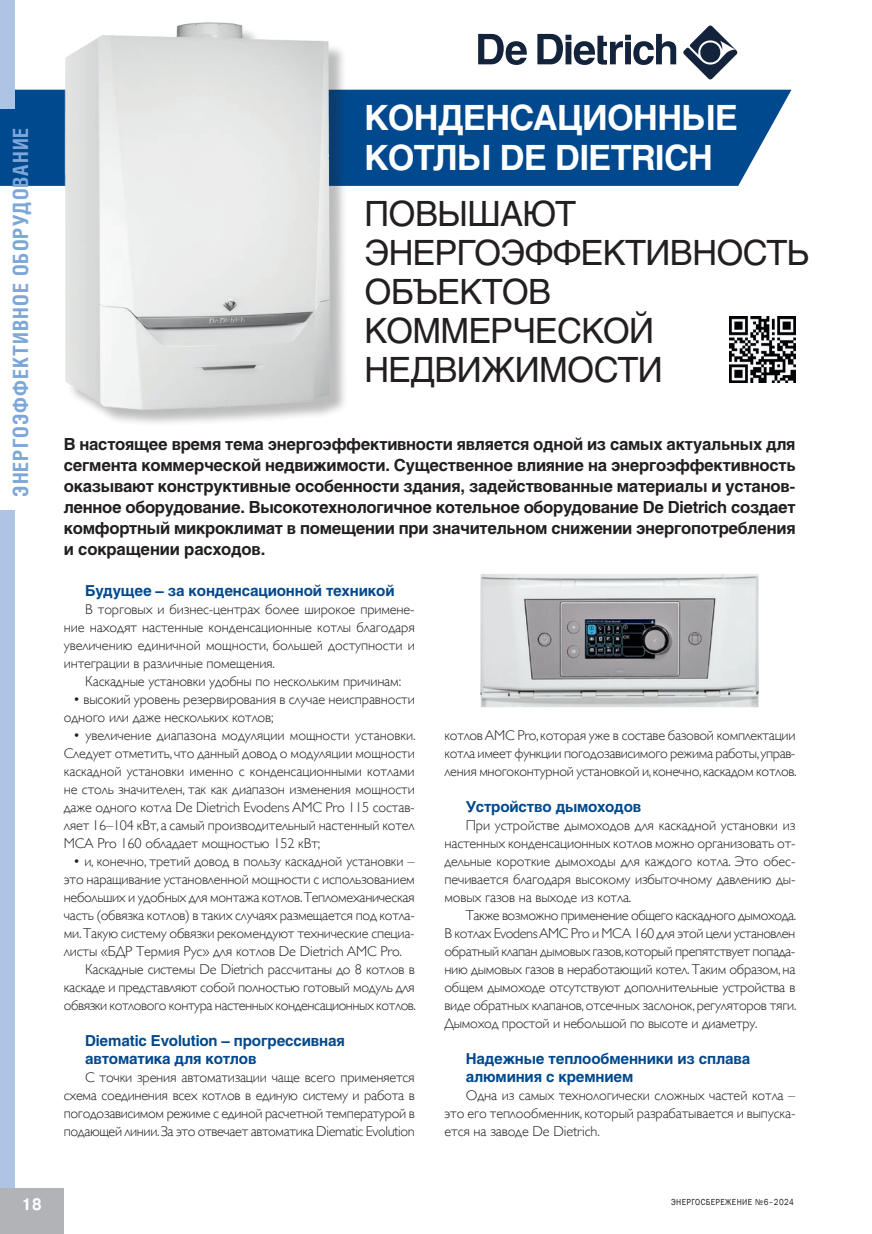
<style>
.page{position:relative;width:872px;height:1234px;background:#fff}
.page>*{position:absolute;margin:0;border:0;box-sizing:border-box;transform-origin:0 0}
.t1{font:34.5px/39px "Helios";letter-spacing:-.02em;color:#231f20}
.t2{font:700 34.5px/40.5px "Helios";letter-spacing:-.02em;color:#fff}
.t3{font:700 21px "Helios Cond";letter-spacing:.05em;color:#7ca7d8}
.t4{font:700 16.5px/21px "Helios";letter-spacing:-.015em;color:#231f20;text-align:justify}
.t5{font:700 16.5px "Pragmatica";color:#fff;scale:.89 1}
.t6{font:700 15px/18px "Helios";letter-spacing:-.01em;color:#01498e}
.t7{font:300 14.25px/18px "Gill Sans";letter-spacing:-.015em;color:#231f20;text-align:justify}
.t8{font:9px "Franklin Gothic";letter-spacing:.05em;color:#231f20;scale:.89 1}
</style>
<div class="page">
<div style="left:0;top:90px;width:791px;height:96px;background:#01498e"></div>
<div style="left:0;top:510px;width:15px;height:723px;background:#adc4e5"></div>
<div style="left:0;top:1188px;width:64px;height:45px;background:#b2b3b7"></div>
<div style="left:0;top:0;width:15px;height:108px;background:#adc4e5"></div>
<div style="left:67px;top:25px;width:281px;height:402px;background:#231f20;opacity:.3"></div>
<img style="left:54px;top:22px;width:292px;height:396px">
<img style="left:480px;top:574px;width:279px;height:134px">
<svg style="left:683px;top:26px;width:54px;height:53px"></svg>
<svg style="left:478px;top:34px;width:49px;height:31px"></svg>
<svg style="left:537px;top:34px;width:139px;height:31px"></svg>
<img style="left:729px;top:316px;width:66px;height:66px">
<h2 class="t3" style="left:8px;top:496px;width:370px;rotate:-90deg">ЭНЕРГОЭФФЕКТИВНОЕ ОБОРУДОВАНИЕ</h2>
<h1 class="t2" style="left:364px;top:97px;width:375px">КОНДЕНСАЦИОННЫЕ<br>КОТЛЫ DE DIETRICH</h1>
<h1 class="t1" style="left:364px;top:194px;width:446px">ПОВЫШАЮТ<br>ЭНЕРГОЭФФЕКТИВНОСТЬ<br>ОБЪЕКТОВ<br>КОММЕРЧЕСКОЙ<br>НЕДВИЖИМОСТИ</h1>
<p class="t4" style="left:64px;top:433px;width:733px">В настоящее время тема энергоэффективности является одной из самых актуальных для сегмента коммерческой недвижимости. Существенное влияние на энергоэффективность оказывают конструктивные особенности здания, задействованные материалы и установ&shy;ленное оборудование. Высокотехнологичное котельное оборудование De Dietrich создает комфортный микроклимат в помещении при значительном снижении энергопотребления и сокращении расходов.</p>
<p class="t6" style="left:85px;top:581px;width:311px">Будущее – за конденсационной техникой</p>
<p class="t7" style="left:64px;top:599px;width:352px;text-indent:21px">В торговых и бизнес-центрах более широкое примене&shy;ние находят настенные конденсационные котлы благодаря увеличению единичной мощности, большей доступности и интеграции в различные помещения.</p>
<p class="t7" style="left:85px;top:671px;width:318px">Каскадные установки удобны по нескольким причинам:</p>
<p class="t7" style="left:64px;top:689px;width:352px;text-indent:9px">• высокий уровень резервирования в случае неисправности одного или даже нескольких котлов;</p>
<p class="t7" style="left:64px;top:725px;width:353px;text-indent:9px">• увеличение диапазона модуляции мощности установки.<br>Следует отметить, что данный довод о модуляции мощности каскадной установки именно с конденсационными котлами не столь значителен, так как диапазон изменения мощности даже одного котла De Dietrich Evodens AMC Pro 115 состав&shy;ляет 16–104 кВт, а самый производительный настенный котел МСА Pro 160 обладает мощностью 152 кВт;</p>
<p class="t7" style="left:73px;top:851px;width:343px">• и, конечно, третий довод в пользу каскадной установки –</p>
<p class="t7" style="left:64px;top:869px;width:352px">это наращивание установленной мощности с использованием</p>
<p class="t7" style="left:64px;top:887px;width:352px">небольших и удобных для монтажа котлов. Тепломеханическая</p>
<p class="t7" style="left:64px;top:905px;width:352px">часть (обвязка котлов) в таких случаях размещается под котла-</p>
<p class="t7" style="left:64px;top:923px;width:351px">ми. Такую систему обвязки рекомендуют технические специа-</p>
<p class="t7" style="left:64px;top:941px;width:340px">листы «БДР Термия Рус» для котлов De Dietrich AMC Pro.</p>
<p class="t7" style="left:85px;top:959px;width:331px">Каскадные системы De Dietrich рассчитаны до 8 котлов в</p>
<p class="t7" style="left:64px;top:977px;width:352px">каскаде и представляют собой полностью готовый модуль для</p>
<p class="t7" style="left:64px;top:995px;width:354px">обвязки котлового контура настенных конденсационных котлов.</p>
<p class="t6" style="left:85px;top:1031px;width:261px">Diematic Evolution – прогрессивная автоматика для котлов</p>
<p class="t7" style="left:64px;top:1067px;width:352px;text-indent:21px">С точки зрения автоматизации чаще всего применяется схема соединения всех котлов в единую систему и работа в погодозависимом режиме с единой расчетной температурой в подающей линии. За это отвечает автоматика Diematic Evolution</p>
<p class="t7" style="left:444px;top:725px;width:354px">котлов AMC Pro, которая уже в составе базовой комплектации котла имеет функции погодозависимого режима работы, управ&shy;ления многоконтурной установкой и, конечно, каскадом котлов.</p>
<p class="t6" style="left:466px;top:797px;width:177px">Устройство дымоходов</p>
<p class="t7" style="left:444px;top:815px;width:352px;text-indent:21px">При устройстве дымоходов для каскадной установки из настенных конденсационных котлов можно организовать от&shy;дельные короткие дымоходы для каждого котла. Это обес&shy;печивается благодаря высокому избыточному давлению ды&shy;мовых газов на выходе из котла.</p>
<p class="t7" style="left:444px;top:905px;width:353px;text-indent:21px">Также возможно применение общего каскадного дымохода.<br>В котлах Evodens AMC Pro и MCA 160 для этой цели установлен обратный клапан дымовых газов, который препятствует попада&shy;нию дымовых газов в неработающий котел. Таким образом, на общем дымоходе отсутствуют дополнительные устройства в виде обратных клапанов, отсечных заслонок, регуляторов тяги.<br>Дымоход простой и небольшой по высоте и диаметру.</p>
<p class="t6" style="left:466px;top:1049px;width:286px">Надежные теплообменники из сплава алюминия с кремнием</p>
<p class="t7" style="left:444px;top:1085px;width:352px;text-indent:21px">Одна из самых технологически сложных частей котла – это его теплообменник, который разрабатывается и выпуска&shy;ется на заводе De Dietrich.</p>
<p class="t5" style="left:22px;top:1193px;width:24px">18</p>
<p class="t8" style="left:671px;top:1196px;width:139px">ЭНЕРГОСБЕРЕЖЕНИЕ №6–2024</p>
</div>
